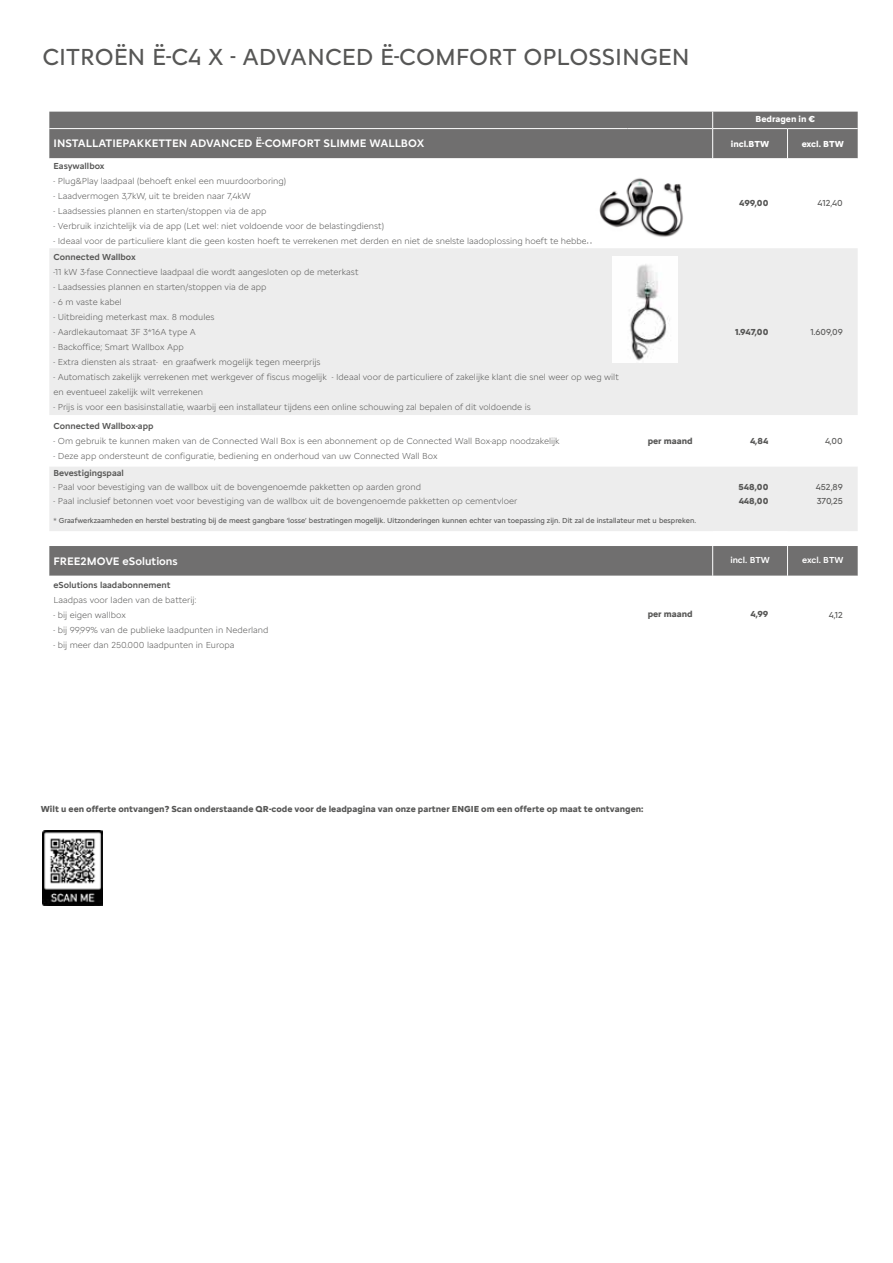
<style>
.page{position:relative;width:893px;height:1263px;background:#fff}
.page>*{position:absolute;margin:0;border:0;box-sizing:border-box;transform-origin:0 0}
.t1{font:24px "Citroen Type";color:#575756}
.t2{font:500 11.25px "Citroen Type";color:#fff}
.t3{font:300 9px/15px "Citroen Type";color:#575756}
.t4{font:700 9px "Citroen Type";color:#575756}
.t5{font:500 9px "Citroen Type";color:#575756}
.t6{font:9px "Citroen Type";color:#575756}
.t7{font:700 9px "Citroen Type";color:#fff}
.t8{font:500 9px "Citroen Type";color:#fff}
.t9{font:7.5px "Citroen Type";color:#575756}
</style>
<div class="page">
<div style="left:49px;top:112px;width:809px;height:46px;background:#706f6f"></div>
<div style="left:49px;top:248px;width:809px;height:167px;background:#ededed"></div>
<svg style="left:49px;top:467px;width:809px;height:109px;background:#cdcdcd"></svg>
<svg style="left:787px;top:129px;width:1px;height:29px"></svg>
<hr style="left:713px;top:128px;width:74px;height:1px;background:#fff">
<hr style="left:787px;top:128px;width:71px;height:1px;background:#fff">
<hr style="left:49px;top:128px;width:579px;height:1px;background:#fff">
<hr style="left:628px;top:128px;width:85px;height:1px;background:#fff">
<svg style="left:712px;top:112px;width:1px;height:46px"></svg>
<hr style="left:787px;top:546px;width:1px;height:30px;background:#fff">
<hr style="left:712px;top:546px;width:1px;height:30px;background:#fff">
<img style="left:43px;top:830px;width:60px;height:75px">
<img style="left:612px;top:257px;width:66px;height:106px">
<img style="left:599px;top:178px;width:84px;height:59px">
<h1 class="t1" style="left:43px;top:39px;width:649px">CITROËN Ë-C4 X - ADVANCED Ë-COMFORT OPLOSSINGEN</h1>
<p class="t7" style="left:755px;top:112px;width:61px">Bedragen in €</p>
<p class="t2" style="left:54px;top:135px;width:372px">INSTALLATIEPAKKETTEN ADVANCED Ë-COMFORT SLIMME WALLBOX</p>
<p class="t7" style="left:731px;top:137px;width:40px">incl.BTW</p>
<p class="t7" style="left:802px;top:137px;width:44px">excl. BTW</p>
<p class="t5" style="left:54px;top:160px;width:53px">Easywallbox</p>
<p class="t3" style="left:54px;top:173px;width:234px">- Plug&amp;Play laadpaal (behoeft enkel een muurdoorboring)</p>
<p class="t3" style="left:54px;top:188px;width:199px">- Laadvermogen 3,7kW, uit te breiden naar 7,4kW</p>
<p class="t3" style="left:54px;top:203px;width:215px">- Laadsessies plannen en starten/stoppen via de app</p>
<p class="t3" style="left:54px;top:218px;width:332px">- Verbruik inzichtelijk via de app (Let wel: niet voldoende voor de belastingdienst)</p>
<p class="t3" style="left:54px;top:233px;width:540px">- Ideaal voor de particuliere klant die geen kosten hoeft te verrekenen met derden en niet de snelste laadoplossing hoeft te hebben</p>
<p class="t4" style="left:739px;top:196px;width:31px">499,00</p>
<p class="t6" style="left:817px;top:196px;width:27px">412,40</p>
<p class="t5" style="left:54px;top:250px;width:84px">Connected Wallbox</p>
<p class="t3" style="left:54px;top:264px;width:306px">-11 kW 3-fase Connectieve laadpaal die wordt aangesloten op de meterkast</p>
<p class="t3" style="left:54px;top:279px;width:215px">- Laadsessies plannen en starten/stoppen via de app</p>
<p class="t3" style="left:54px;top:294px;width:70px">- 6 m vaste kabel</p>
<p class="t3" style="left:54px;top:309px;width:163px">- Uitbreiding meterkast max. 8 modules</p>
<p class="t3" style="left:54px;top:324px;width:144px">- Aardlekautomaat 3F 3*16A type A</p>
<p class="t3" style="left:54px;top:339px;width:132px">- Backoffice; Smart Wallbox App</p>
<p class="t3" style="left:54px;top:354px;width:268px">- Extra diensten als straat- en graafwerk mogelijk tegen meerprijs</p>
<p class="t3" style="left:54px;top:369px;width:567px">- Automatisch zakelijk verrekenen met werkgever of fiscus mogelijk - Ideaal voor de particuliere of zakelijke klant die snel weer op weg wilt en eventueel zakelijk wilt verrekenen</p>
<p class="t3" style="left:54px;top:399px;width:479px">- Prijs is voor een basisinstallatie, waarbij een installateur tijdens een online schouwing zal bepalen of dit voldoende is</p>
<p class="t5" style="left:54px;top:420px;width:101px">Connected Wallbox-app</p>
<p class="t3" style="left:54px;top:433px;width:508px">- Om gebruik te kunnen maken van de Connected Wall Box is een abonnement op de Connected Wall Box-app noodzakelijk</p>
<p class="t3" style="left:54px;top:448px;width:385px">- Deze app ondersteunt de configuratie, bediening en onderhoud van uw Connected Wall Box</p>
<p class="t4" style="left:735px;top:325px;width:35px">1.947,00</p>
<p class="t6" style="left:810px;top:325px;width:34px">1.609,09</p>
<p class="t4" style="left:648px;top:434px;width:46px">per maand</p>
<p class="t4" style="left:750px;top:434px;width:20px">4,84</p>
<p class="t6" style="left:825px;top:434px;width:19px">4,00</p>
<p class="t5" style="left:54px;top:466px;width:72px">Bevestigingspaal</p>
<p class="t3" style="left:54px;top:479px;width:369px">- Paal voor bevestiging van de wallbox uit de bovengenoemde pakketten op aarden grond</p>
<p class="t4" style="left:739px;top:480px;width:31px">548,00</p>
<p class="t6" style="left:816px;top:480px;width:28px">452,89</p>
<p class="t3" style="left:54px;top:493px;width:465px">- Paal inclusief betonnen voet voor bevestiging van de wallbox uit de bovengenoemde pakketten op cementvloer</p>
<p class="t4" style="left:739px;top:494px;width:31px">448,00</p>
<p class="t6" style="left:817px;top:494px;width:28px">370,25</p>
<p class="t9" style="left:54px;top:514px;width:644px">* Graafwerkzaamheden en herstel bestrating bij de meest gangbare ‘losse’ bestratingen mogelijk. Uitzonderingen kunnen echter van toepassing zijn. Dit zal de installateur met u bespreken.</p>
<p class="t2" style="left:54px;top:552px;width:126px">FREE2MOVE eSolutions</p>
<p class="t8" style="left:730px;top:553px;width:41px">incl. BTW</p>
<p class="t8" style="left:802px;top:553px;width:43px">excl. BTW</p>
<p class="t5" style="left:54px;top:578px;width:119px">eSolutions laadabonnement</p>
<p class="t3" style="left:54px;top:591px;width:145px">Laadpas voor laden van de batterij:</p>
<p class="t3" style="left:54px;top:606px;width:74px">- bij eigen wallbox</p>
<p class="t3" style="left:54px;top:621px;width:216px">- bij 99,99% van de publieke laadpunten in Nederland</p>
<p class="t3" style="left:54px;top:636px;width:182px">- bij meer dan 250.000 laadpunten in Europa</p>
<p class="t4" style="left:648px;top:607px;width:46px">per maand</p>
<p class="t4" style="left:750px;top:607px;width:19px">4,99</p>
<p class="t6" style="left:829px;top:608px;width:15px">4,12</p>
<p class="t4" style="left:41px;top:802px;width:604px">Wilt u een offerte ontvangen? Scan onderstaande QR-code voor de leadpagina van onze partner ENGIE om een offerte op maat te ontvangen:</p>
</div>
